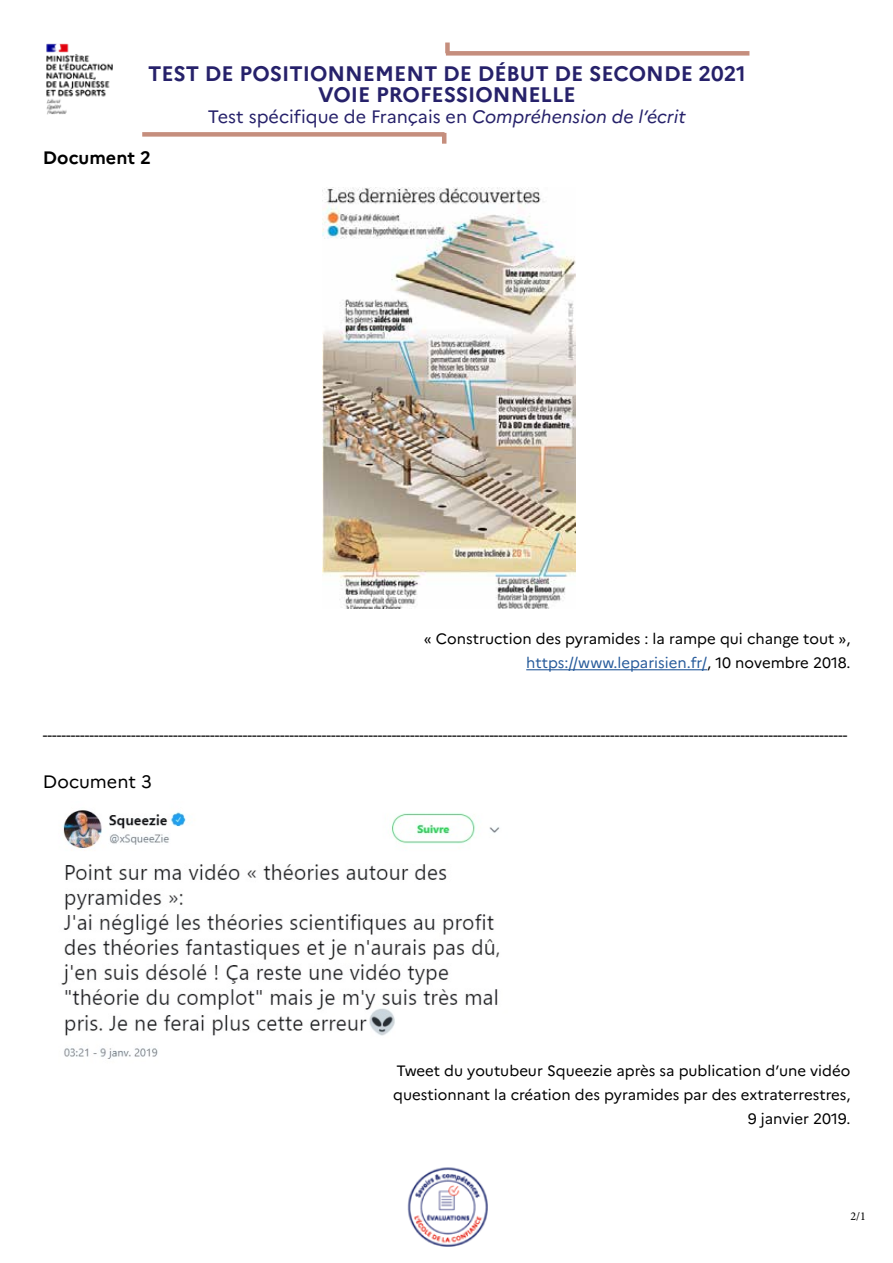
<style>
.page{position:relative;width:893px;height:1263px;background:#fff}
.page>*{position:absolute;margin:0;border:0;box-sizing:border-box;transform-origin:0 0}
.t1{font:700 21px/21px "Marianne";color:#26216a;text-align:center}
.t2{font:18px "Marianne";color:#26216a}
.t3{font:700 18px "Marianne";color:#000}
.t4{font:18px "Marianne";color:#000}
.t5{font:15px/24px "Marianne";color:#000;text-align:right}
.t6{font:12px "Minion Pro";color:#000}
.s1{font-style:italic}
.s2{color:#275b9b}
</style>
<div class="page">
<div style="left:446px;top:51px;width:303px;height:5px;background:#c58e7d"></div>
<div style="left:445px;top:43px;width:5px;height:10px;background:#c58e7d"></div>
<div style="left:142px;top:132px;width:302px;height:5px;background:#c58e7d"></div>
<hr style="left:442px;top:133px;width:4px;height:11px;background:#c58e7d">
<img style="left:407px;top:1167px;width:81px;height:80px">
<img style="left:46px;top:43px;width:67px;height:71px">
<hr style="left:526px;top:669px;width:181px;height:1px;background:#275b9b">
<img style="left:322px;top:188px;width:253px;height:420px">
<img style="left:61px;top:810px;width:439px;height:249px">
<h1 class="t1" style="left:148px;top:63px;width:599px">TEST DE POSITIONNEMENT DE DÉBUT DE SECONDE 2021<br>VOIE PROFESSIONNELLE</h1>
<p class="t2" style="left:208px;top:105px;width:479px">Test spécifique de Français en <span class="s1">Compréhension de l’écrit</span></p>
<p class="t3" style="left:43px;top:146px;width:109px">Document 2</p>
<p class="t5" style="left:424px;top:626px;width:428px">« Construction des pyramides : la rampe qui change tout », <span class="s2">https://www.leparisien.fr/</span>, 10 novembre 2018.</p>
<p class="t5" style="left:43px;top:722px;width:806px">-----------------------------------------------------------------------------------------------------------------------------------------------------------------------------</p>
<p class="t4" style="left:43px;top:770px;width:110px">Document 3</p>
<p class="t5" style="left:393px;top:1058px;width:459px">Tweet du youtubeur Squeezie après sa publication d’une vidéo questionnant la création des pyramides par des extraterrestres,<br>9 janvier 2019.</p>
<p class="t6" style="left:850px;top:1208px;width:17px">2/1</p>
</div>
